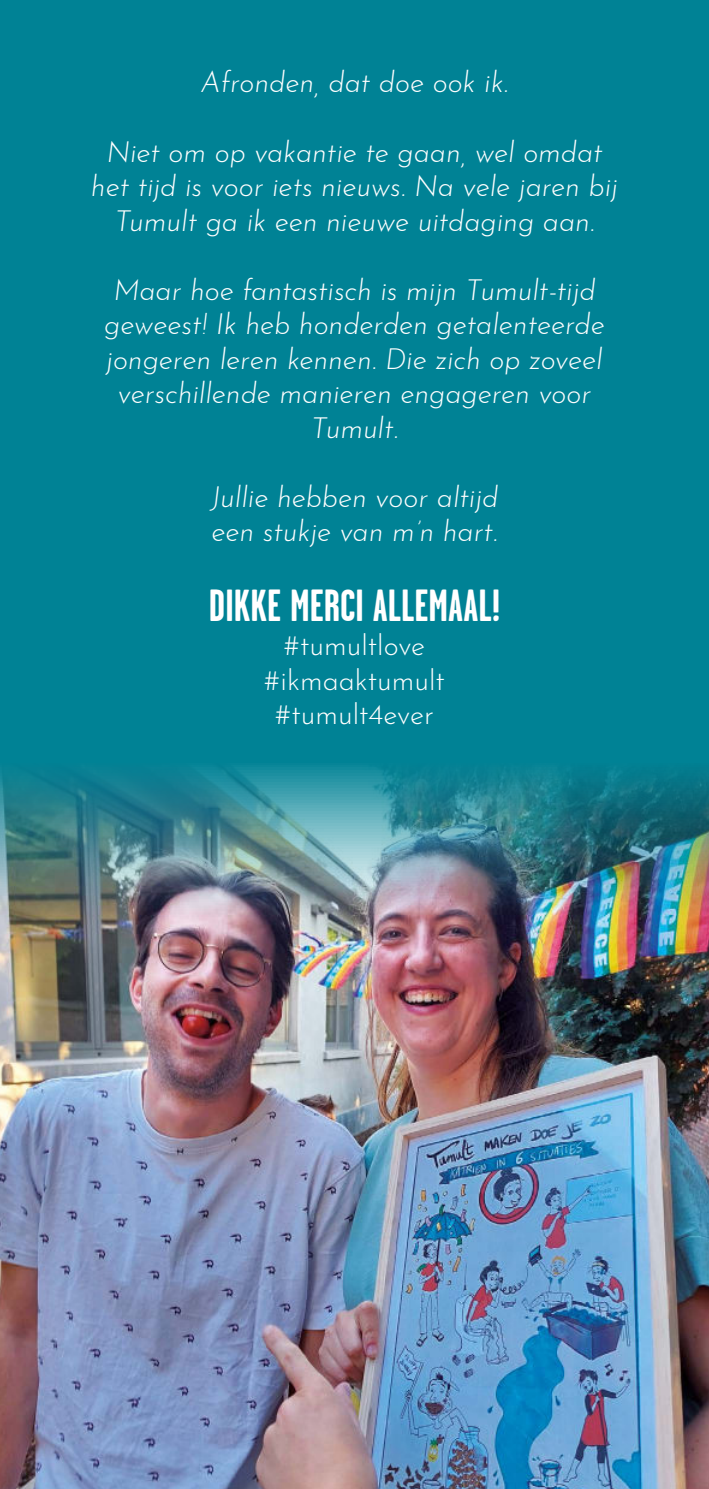
<style>
.page{position:relative;width:709px;height:1489px;background:#fff}
.page>*{position:absolute;margin:0;border:0;box-sizing:border-box;transform-origin:0 0}
.t1{font:700 45px "Garage Gothic";color:#fff}
.t2{font:italic 300 28.75px/34.5px "Josefin Sans";color:#fff;text-align:center}
.t3{font:300 28.75px/34.5px "Josefin Sans";color:#fff;text-align:center}
</style>
<div class="page">
<div style="left:0;top:0;width:709px;height:1488px;background:#008295"></div>
<img style="left:0;top:765px;width:709px;height:723px">
<p class="t2" style="left:201px;top:67px;width:309px">Afronden, dat doe ook ik.</p>
<p class="t2" style="left:91px;top:136px;width:528px">Niet om op vakantie te gaan, wel omdat het tijd is voor iets nieuws. Na vele jaren bij<br>Tumult ga ik een nieuwe uitdaging aan.</p>
<p class="t2" style="left:104px;top:274px;width:502px">Maar hoe fantastisch is mijn Tumult-tijd geweest! Ik heb honderden getalenteerde jongeren leren kennen. Die zich op zoveel verschillende manieren engageren voor Tumult.</p>
<p class="t2" style="left:211px;top:481px;width:289px;text-align:left">Jullie hebben voor altijd een stukje van m’n hart.</p>
<h1 class="t1" style="left:209px;top:589px;width:292px">DIKKE MERCI ALLEMAAL!</h1>
<p class="t3" style="left:264px;top:630px;width:182px">#tumultlove #ikmaaktumult #tumult4ever</p>
</div>
